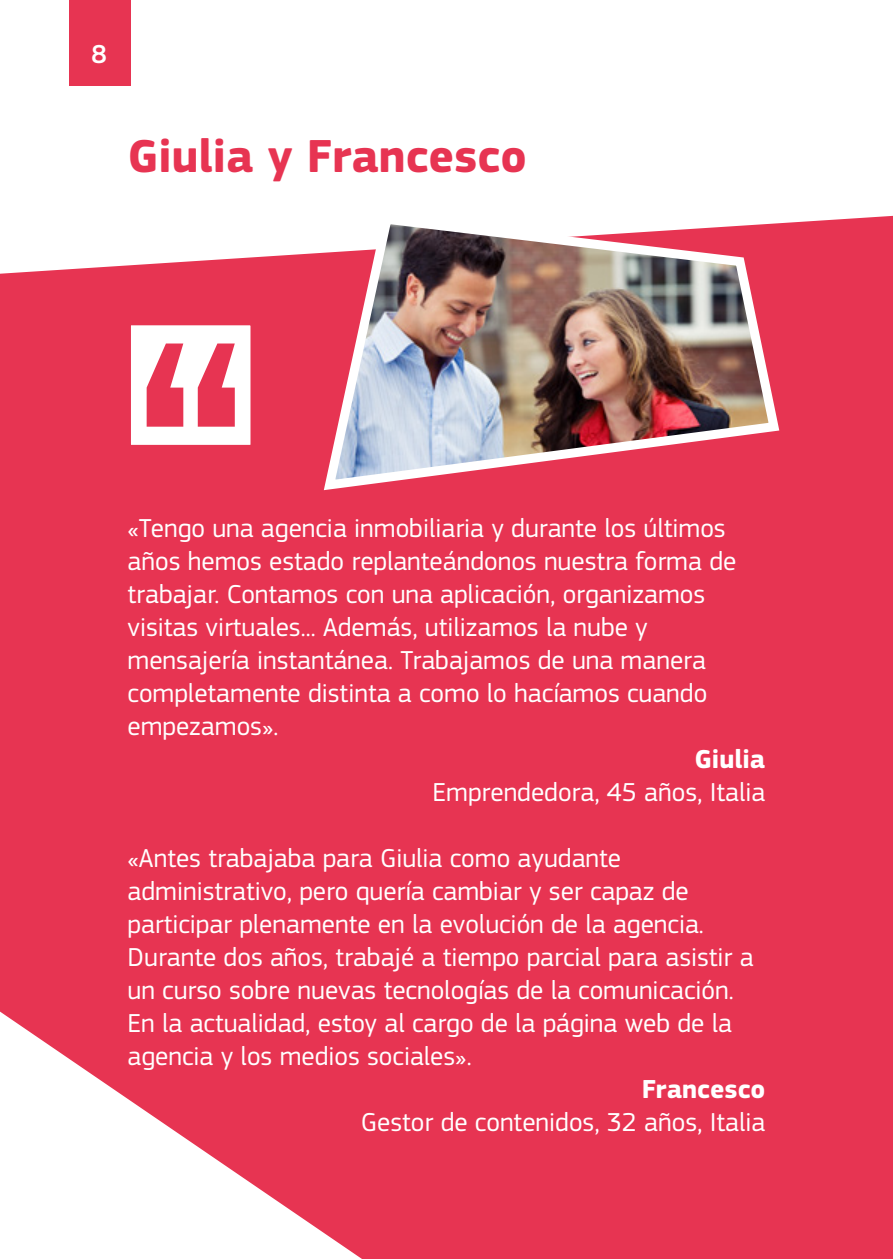
<style>
.page{position:relative;width:893px;height:1259px;background:#e73452}
.page>*{position:absolute;margin:0;border:0;box-sizing:border-box;transform-origin:0 0}
.t1{font:700 48px "EC Square Sans Pro";color:#e73452}
.NameTitle{font:27px/33px "EC Square Sans Pro";color:#fff}
.Name{font:700 27px "EC Square Sans Pro";color:#fff}
.t2{font:500 27px "EC Square Sans Pro";color:#fff}
</style>
<div class="page">
<div style="left:0;top:0;width:893px;height:274px;background:#fff"></div>
<img style="left:319px;top:209px;width:466px;height:282px">
<div style="left:120px;top:314px;width:142px;height:142px;background:#fff;border:11px solid #e73452"></div>
<svg style="left:147px;top:343px;width:88px;height:84px"></svg>
<svg style="left:892px;top:77px;width:1px;height:197px"></svg>
<svg style="left:0;top:1011px;width:362px;height:248px"></svg>
<div style="left:69px;top:0;width:61px;height:86px;background:#e73452"></div>
<p class="t2" style="left:91px;top:38px;width:17px">8</p>
<h1 class="t1" style="left:128px;top:128px;width:401px">Giulia y Francesco</h1>
<p class="NameTitle" style="left:128px;top:512px;width:610px">«Tengo una agencia inmobiliaria y durante los últimos años hemos estado replanteándonos nuestra forma de trabajar. Contamos con una aplicación, organizamos visitas virtuales... Además, utilizamos la nube y mensajería instantánea. Trabajamos de una manera completamente distinta a como lo hacíamos cuando empezamos».</p>
<p class="Name" style="left:694px;top:743px;width:72px">Giulia</p>
<p class="NameTitle" style="left:433px;top:776px;width:334px">Emprendedora, 45 años, Italia</p>
<p class="NameTitle" style="left:128px;top:842px;width:628px">«Antes trabajaba para Giulia como ayudante administrativo, pero quería cambiar y ser capaz de participar plenamente en la evolución de la agencia.<br>Durante dos años, trabajé a tiempo parcial para asistir a un curso sobre nuevas tecnologías de la comunicación.<br>En la actualidad, estoy al cargo de la página web de la agencia y los medios sociales».</p>
<p class="Name" style="left:642px;top:1073px;width:125px">Francesco</p>
<p class="NameTitle" style="left:361px;top:1106px;width:406px">Gestor de contenidos, 32 años, Italia</p>
</div>
